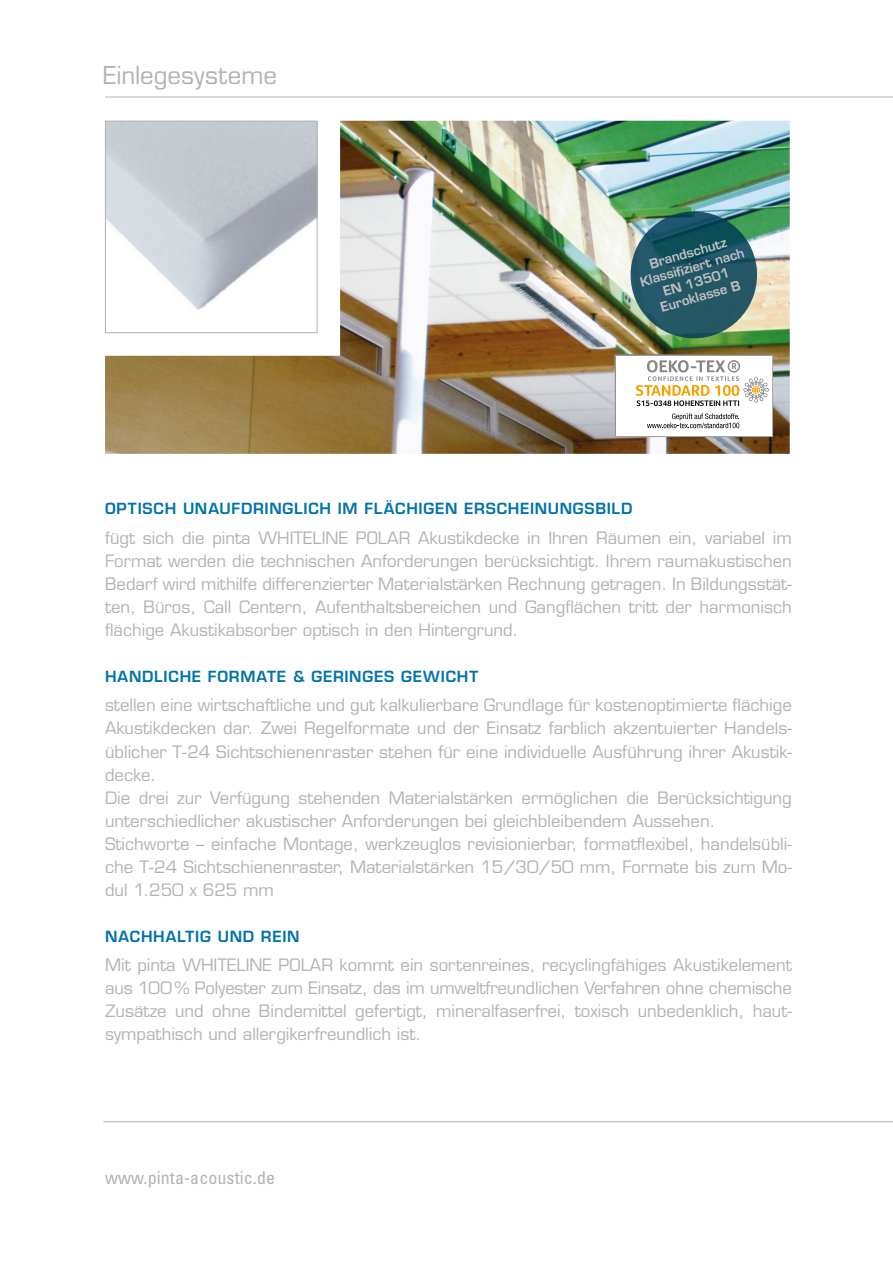
<style>
.page{position:relative;width:893px;height:1263px;background:#fff}
.page>*{position:absolute;margin:0;border:0;box-sizing:border-box;transform-origin:0 0}
.t1{font:24px "Eurostile LT";color:#b2b2b2}
.t2{font:condensed 18px "Univers LT";letter-spacing:.005em;color:#b2b2b2}
.t3{font:16.65px/23.1px "Eurostile LT";color:#b2b2b2;text-align:justify}
.t4{font:600 15px "Eurostile LT";letter-spacing:.05em;color:#0073ab}
.t5{font:600 12.9px/15px "Eurostile LT";color:#c2c2c1;text-align:center}
</style>
<div class="page">
<hr style="left:105px;top:97px;width:788px;height:1px;background:#b2b2b2">
<hr style="left:103px;top:1121px;width:790px;height:1px;background:#b2b2b2">
<img style="left:105px;top:121px;width:685px;height:333px">
<img style="left:107px;top:123px;width:208px;height:208px">
<div style="left:105px;top:121px;width:212px;height:212px;border:1px solid #b2b2b2"></div>
<svg style="left:631px;top:211px;width:126px;height:127px;background:#1d5463"></svg>
<div style="left:615px;top:355px;width:157px;height:82px;background:#fff"></div>
<svg style="left:647px;top:413px;width:93px;height:15px"></svg>
<svg style="left:636px;top:360px;width:133px;height:46px"></svg>
<div style="left:615px;top:355px;width:158px;height:82px;border:1px solid #b2b2b2"></div>
<h1 class="t1" style="left:103px;top:60px;width:175px">Einlegesysteme</h1>
<p class="t5" style="left:634px;top:261px;width:109px;rotate:-16deg">Brandschutz<br>Klassifi ziert nach<br>EN 13501<br>Euroklasse B</p>
<p class="t4" style="left:105px;top:499px;width:529px">OPTISCH UNAUFDRINGLICH IM FLÄCHIGEN ERSCHEINUNGSBILD</p>
<p class="t3" style="left:105px;top:526px;width:688px">fügt sich die pinta WHITELINE POLAR Akustikdecke in Ihren Räumen ein, variabel im Format werden die technischen Anforderungen berücksichtigt. Ihrem raumakustischen Bedarf wird mithilfe differenzierter Materialstärken Rechnung getragen. In Bildungsstät&shy;ten, Büros, Call Centern, Aufenthaltsbereichen und Gangflächen tritt der harmonisch flächige Akustikabsorber optisch in den Hintergrund.</p>
<p class="t4" style="left:105px;top:667px;width:375px">HANDLICHE FORMATE &amp; GERINGES GEWICHT</p>
<p class="t3" style="left:105px;top:694px;width:688px;text-align:left">stellen eine wirtschaftliche und gut kalkulierbare Grundlage für kostenoptimierte flächige Akustikdecken dar. Zwei Regelformate und der Einsatz farblich akzentuierter Handels&shy;üblicher T-24 Sichtschienenraster stehen für eine individuelle Ausführung ihrer Akustik&shy;decke.<br>Die drei zur Verfügung stehenden Materialstärken ermöglichen die Berücksichtigung unterschiedlicher akustischer Anforderungen bei gleichbleibendem Aussehen.<br>Stichworte – einfache Montage, werkzeuglos revisionierbar, formatflexibel, handelsübli&shy;che T-24 Sichtschienenraster, Materialstärken 15/30/50 mm, Formate bis zum Mo&shy;dul 1.250 x 625 mm</p>
<p class="t4" style="left:105px;top:927px;width:196px">NACHHALTIG UND REIN</p>
<p class="t3" style="left:105px;top:954px;width:688px">Mit pinta WHITELINE POLAR kommt ein sortenreines, recyclingfähiges Akustikelement aus 100 % Polyester zum Einsatz, das im umweltfreundlichen Verfahren ohne chemische Zusätze und ohne Bindemittel gefertigt, mineralfaserfrei, toxisch unbedenklich, haut&shy;sympathisch und allergikerfreundlich ist.</p>
<p class="t2" style="left:105px;top:1166px;width:172px">www.pinta-acoustic.de</p>
</div>
